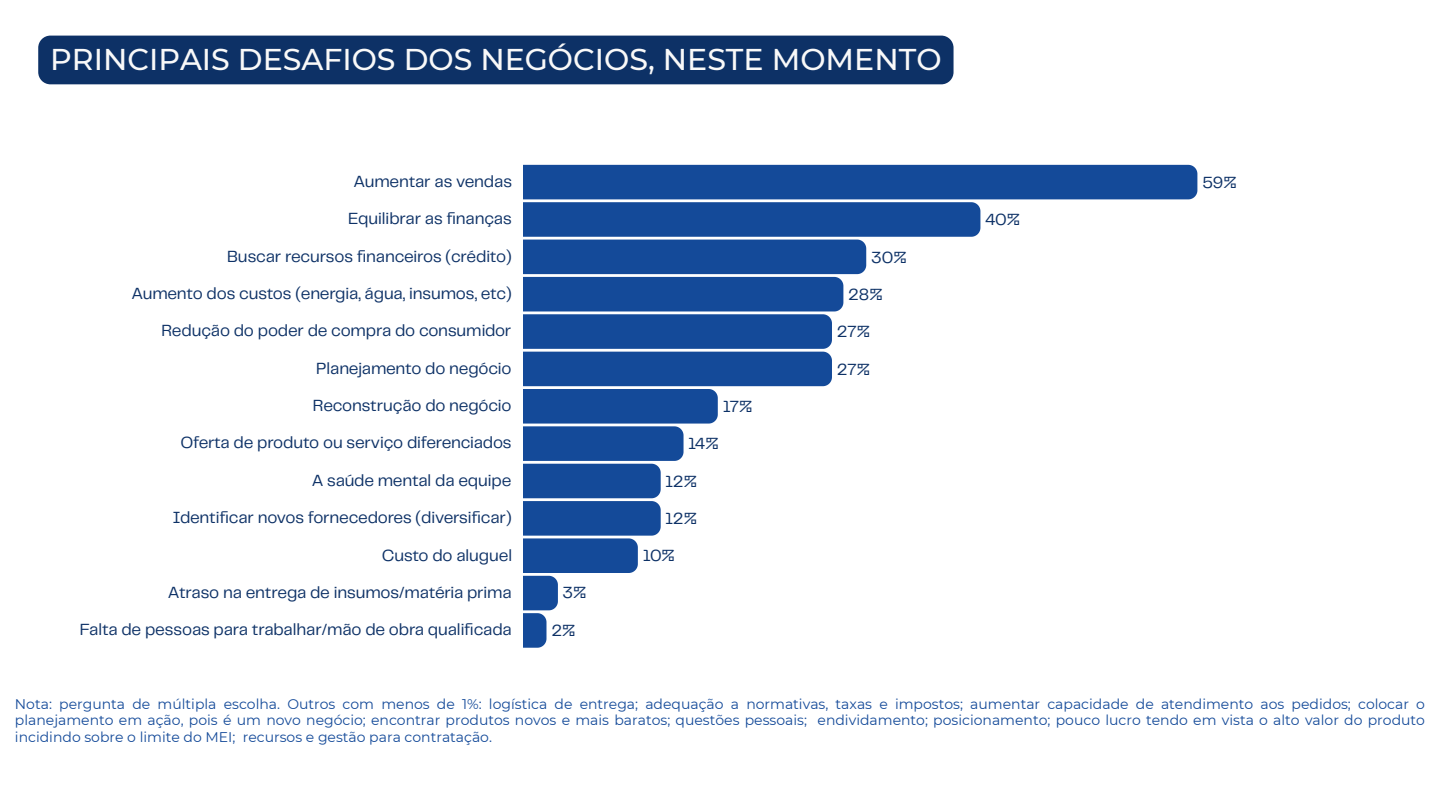
<style>
.page{position:relative;width:1440px;height:810px;background:#fff}
.page>*{position:absolute;margin:0;border:0;box-sizing:border-box;transform-origin:0 0}
.t1{font:500 30px "Montserrat";color:#f9f9f9}
.t2{font:16.8px "Telegraf";letter-spacing:-.01em;color:#0d3166}
.t3{font:14px/16.5px "Montserrat";color:#144a99;text-align:justify}
</style>
<div class="page">
<svg style="left:524px;top:165px;width:673px;height:483px"></svg>
<div style="left:38px;top:36px;width:916px;height:48px;background:#0d3166;border-radius:12px"></div>
<p class="t1" style="left:50px;top:41px;width:893px">PRINCIPAIS DESAFIOS DOS NEGÓCIOS, NESTE MOMENTO</p>
<p class="t2" style="left:353px;top:174px;width:160px">Aumentar as vendas</p>
<p class="t2" style="left:348px;top:212px;width:165px">Equilibrar as finanças</p>
<p class="t2" style="left:227px;top:249px;width:286px">Buscar recursos fi nanceiros (crédito)</p>
<p class="t2" style="left:131px;top:286px;width:382px">Aumento dos custos (energia, água, insumos, etc)</p>
<p class="t2" style="left:161px;top:324px;width:352px">Redução do poder de compra do consumidor</p>
<p class="t2" style="left:316px;top:361px;width:197px">Planejamento do negócio</p>
<p class="t2" style="left:313px;top:398px;width:200px">Reconstrução do negócio</p>
<p class="t2" style="left:180px;top:436px;width:333px">Oferta de produto ou serviço diferenciados</p>
<p class="t2" style="left:312px;top:473px;width:201px">A saúde mental da equipe</p>
<p class="t2" style="left:173px;top:510px;width:341px">Identificar novos fornecedores (diversificar)</p>
<p class="t2" style="left:382px;top:548px;width:132px">Custo do aluguel</p>
<p class="t2" style="left:168px;top:585px;width:345px">Atraso na entrega de insumos/matéria prima</p>
<p class="t2" style="left:80px;top:623px;width:434px">Falta de pessoas para trabalhar/mão de obra qualificada</p>
<p class="t2" style="left:562px;top:586px;width:25px">3%</p>
<p class="t2" style="left:551px;top:623px;width:26px">2%</p>
<p class="t2" style="left:723px;top:399px;width:31px">17%</p>
<p class="t2" style="left:688px;top:436px;width:32px">14%</p>
<p class="t2" style="left:665px;top:474px;width:33px">12%</p>
<p class="t2" style="left:665px;top:511px;width:33px">12%</p>
<p class="t2" style="left:643px;top:549px;width:34px">10%</p>
<p class="t2" style="left:871px;top:250px;width:37px">30%</p>
<p class="t2" style="left:848px;top:287px;width:36px">28%</p>
<p class="t2" style="left:837px;top:324px;width:35px">27%</p>
<p class="t2" style="left:837px;top:362px;width:35px">27%</p>
<p class="t2" style="left:985px;top:212px;width:37px">40%</p>
<p class="t2" style="left:1202px;top:175px;width:36px">59%</p>
<h1 class="t3" style="left:15px;top:695px;width:1412px">Nota: pergunta de múltipla escolha. Outros com menos de 1%: logística de entrega; adequação a normativas, taxas e impostos; aumentar capacidade de atendimento aos pedidos; colocar o planejamento em ação, pois é um novo negócio; encontrar produtos novos e mais baratos; questões pessoais; endividamento; posicionamento; pouco lucro tendo em vista o alto valor do produto incidindo sobre o limite do MEI; recursos e gestão para contratação.</h1>
</div>
